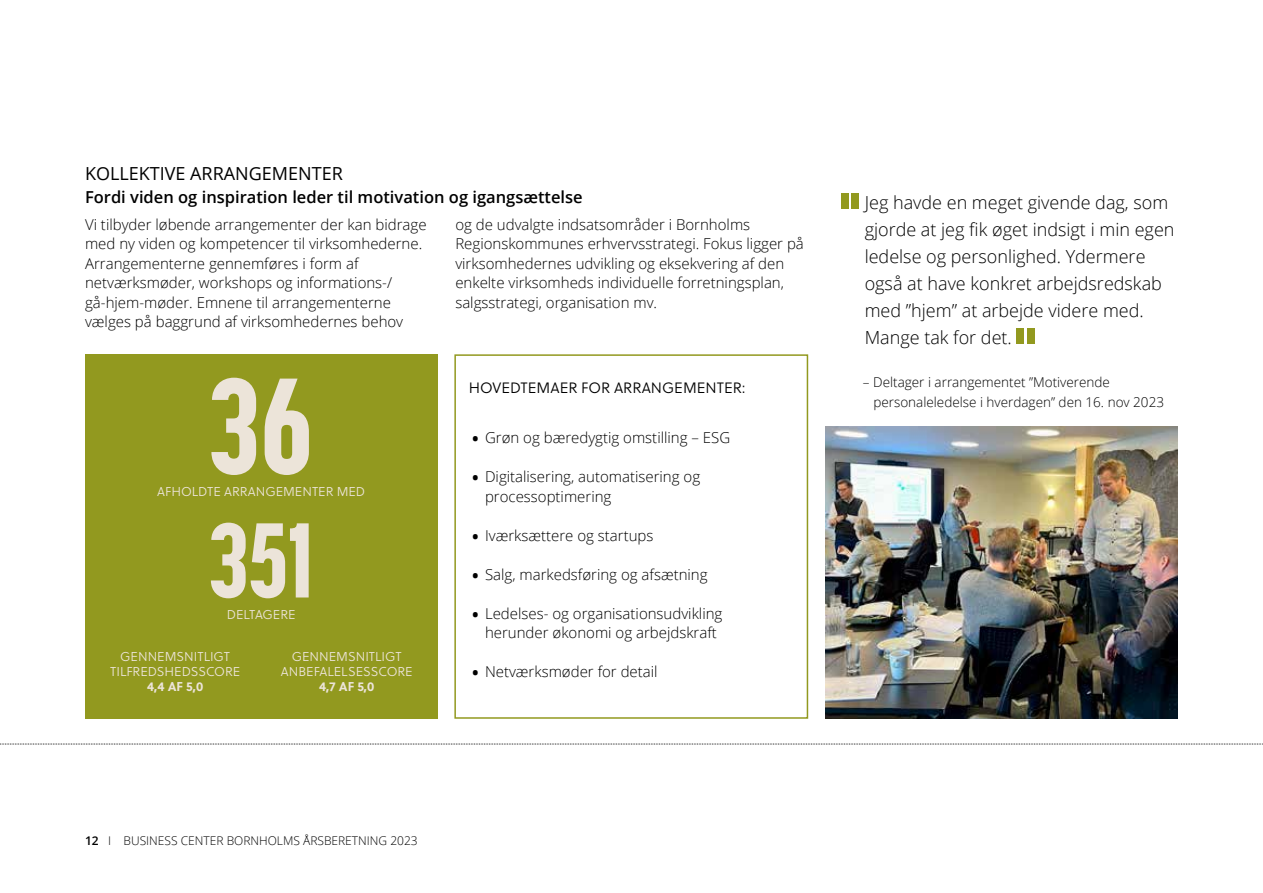
<style>
.page{position:relative;width:1263px;height:893px;background:#fff}
.page>*{position:absolute;margin:0;border:0;box-sizing:border-box;transform-origin:0 0}
.t1{font:800 135px "Korolev Compressed";color:#ece4d9}
.t2{font:800 105px "Korolev Compressed";color:#ece4d9}
.t3{font:300 18px/27px "Open Sans";color:#000}
.t4{font:18px "Open Sans";color:#000}
.t5{font:600 16.5px "Open Sans";color:#000}
.t6{font:300 15px/19.5px "Open Sans";color:#000}
.t7{font:15px "Soleil Lt";color:#000}
.t8{font:300 13.5px/19.5px "Open Sans";color:#000}
.t9{font:12.9px/15.5px "Soleil Lt";color:#ece4d9;text-align:center}
.t10{font:700 12.9px "Soleil";color:#ece4d9}
.t11{font:300 12px "Open Sans";color:#000}
.s1{font-weight:800}
.s2{font-weight:600}
</style>
<div class="page">
<div style="left:842px;top:193px;width:7px;height:16px;background:#92991f"></div>
<div style="left:852px;top:193px;width:7px;height:16px;background:#92991f"></div>
<div style="left:1017px;top:328px;width:7px;height:16px;background:#92991f"></div>
<div style="left:1027px;top:328px;width:7px;height:16px;background:#92991f"></div>
<div style="left:85px;top:354px;width:352px;height:364px;background:#92991f"></div>
<div style="left:454px;top:354px;width:354px;height:365px;border:2px solid #92991f"></div>
<img style="left:825px;top:426px;width:352px;height:293px">
<svg style="left:0;top:744px;width:1263px;height:1px"></svg>
<p class="t4" style="left:85px;top:161px;width:259px">KOLLEKTIVE ARRANGEMENTER</p>
<p class="t5" style="left:85px;top:185px;width:499px">Fordi viden og inspiration leder til motivation og igangsættelse</p>
<p class="t6" style="left:85px;top:214px;width:343px">Vi tilbyder løbende arrangementer der kan bidrage med ny viden og kompetencer til virksomhederne.<br>Arrangementerne gennemføres i form af netværksmøder, workshops og informations-/ gå-hjem-møder. Emnene til arrangementerne vælges på baggrund af virksomhedernes behov</p>
<p class="t6" style="left:455px;top:214px;width:350px">og de udvalgte indsatsområder i Bornholms Regionskommunes erhvervsstrategi. Fokus ligger på virksomhedernes udvikling og eksekvering af den enkelte virksomheds individuelle forretningsplan, salgsstrategi, organisation mv.</p>
<h1 class="t1" style="left:209px;top:348px;width:105px">36</h1>
<p class="t9" style="left:157px;top:483px;width:209px">AFHOLDTE ARRANGEMENTER MED</p>
<h2 class="t2" style="left:209px;top:499px;width:105px">351</h2>
<p class="t9" style="left:227px;top:607px;width:70px">DELTAGERE</p>
<p class="t9" style="left:110px;top:648px;width:132px">GENNEMSNITLIGT<br>TILFREDSHEDSSCORE</p>
<p class="t10" style="left:147px;top:677px;width:58px">4,4 AF 5,0</p>
<p class="t9" style="left:281px;top:648px;width:133px">GENNEMSNITLIGT<br>ANBEFALELSESSCORE</p>
<p class="t10" style="left:319px;top:677px;width:57px">4,7 AF 5,0</p>
<p class="t7" style="left:469px;top:377px;width:278px">HOVEDTEMAER FOR ARRANGEMENTER:</p>
<p class="t6" style="left:473px;top:427px;width:259px"><span class="s1">•</span> Grøn og bæredygtig omstilling – ESG</p>
<p class="t6" style="left:473px;top:466px;width:229px"><span class="s1">•</span> Digitalisering, automatisering og</p>
<p class="t6" style="left:485px;top:486px;width:128px">processoptimering</p>
<p class="t6" style="left:473px;top:525px;width:182px"><span class="s1">•</span> Iværksættere og startups</p>
<p class="t6" style="left:473px;top:564px;width:237px"><span class="s1">•</span> Salg, markedsføring og afsætning</p>
<p class="t6" style="left:473px;top:603px;width:251px"><span class="s1">•</span> Ledelses- og organisationsudvikling</p>
<p class="t6" style="left:485px;top:622px;width:233px">herunder økonomi og arbejdskraft</p>
<p class="t6" style="left:473px;top:661px;width:187px"><span class="s1">•</span> Netværksmøder for detail</p>
<p class="t11" style="left:85px;top:833px;width:334px"><span class="s2">12</span> I BUSINESS CENTER BORNHOLMS ÅRSBERETNING 2023</p>
<p class="t3" style="left:865px;top:188px;width:311px">Jeg havde en meget givende dag, som gjorde at jeg fik øget indsigt i min egen ledelse og personlighed. Ydermere også at have konkret arbejdsredskab med ”hjem” at arbejde videre med.<br>Mange tak for det.</p>
<p class="t8" style="left:873px;top:372px;width:292px;text-indent:-11px">– Deltager i arrangementet ”Motiverende personaleledelse i hverdagen” den 16. nov 2023</p>
</div>
